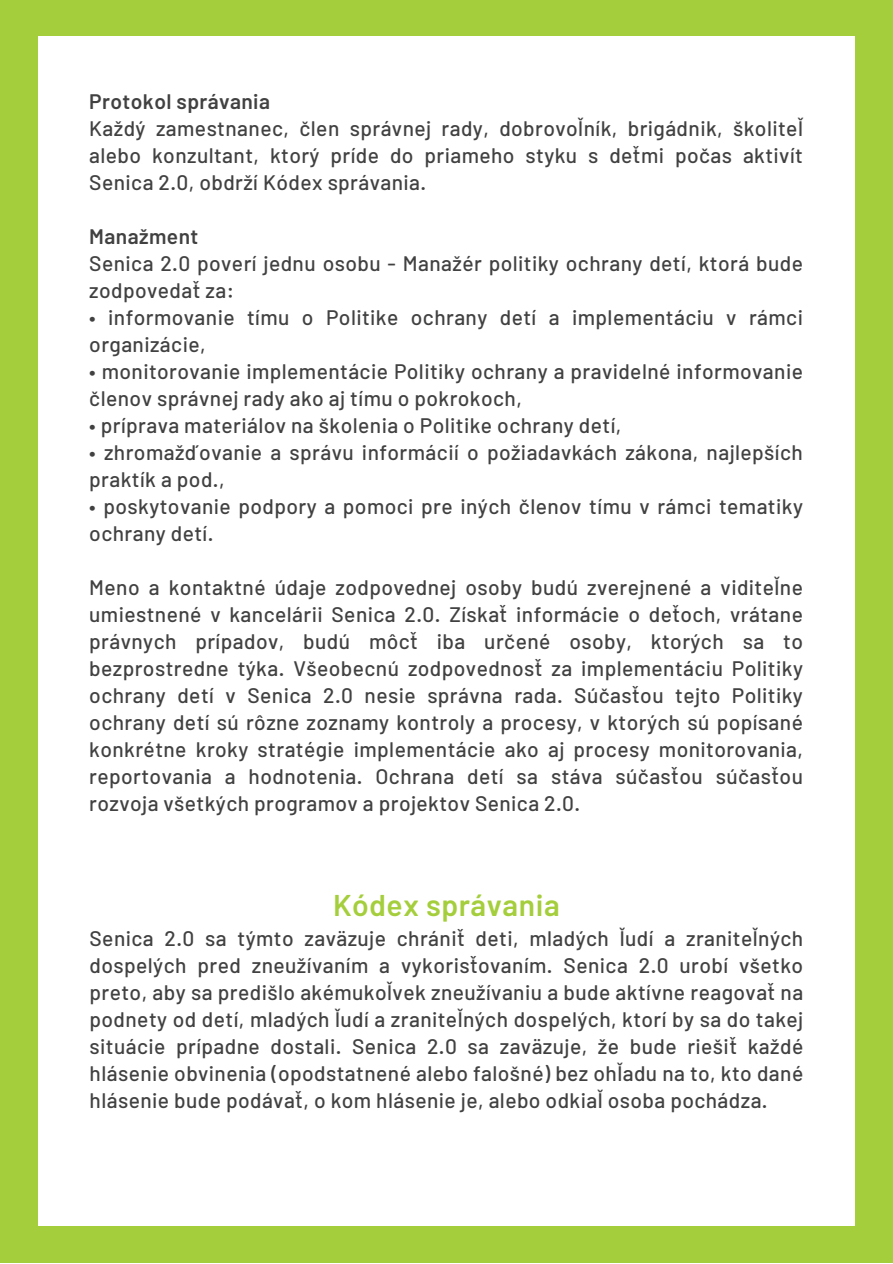
<style>
.page{position:relative;width:893px;height:1264px;background:#fff}
.page>*{position:absolute;margin:0;border:0;box-sizing:border-box;transform-origin:0 0}
.t1{font:600 30px "Barlow";letter-spacing:.02em;color:#a5ce3c}
.t2{font:500 21px/27px "Barlow";letter-spacing:.02em;color:#414142}
.t3{font:600 21px "Barlow";letter-spacing:.02em;color:#414142}
</style>
<div class="page">
<div style="left:0;top:0;width:892px;height:1262px;background:#a5ce3c"></div>
<div style="left:38px;top:36px;width:816px;height:1189px;background:#fff"></div>
<p class="t3" style="left:89px;top:88px;width:182px">Protokol správania</p>
<p class="t2" style="left:89px;top:114px;width:715px;text-align:justify">Každý zamestnanec, člen správnej rady, dobrovoľník, brigádnik, školiteľ alebo konzultant, ktorý príde do priameho styku s deťmi počas aktivít Senica 2.0, obdrží Kódex správania.</p>
<p class="t3" style="left:89px;top:223px;width:111px">Manažment</p>
<p class="t2" style="left:89px;top:249px;width:715px">Senica 2.0 poverí jednu osobu - Manažér politiky ochrany detí, ktorá bude zodpovedať za:</p>
<p class="t2" style="left:89px;top:303px;width:715px">• informovanie tímu o Politike ochrany detí a implementáciu v rámci organizácie,</p>
<p class="t2" style="left:89px;top:357px;width:715px">• monitorovanie implementácie Politiky ochrany a pravidelné informovanie členov správnej rady ako aj tímu o pokrokoch,</p>
<p class="t2" style="left:89px;top:411px;width:533px">• príprava materiálov na školenia o Politike ochrany detí,</p>
<p class="t2" style="left:89px;top:438px;width:715px">• zhromažďovanie a správu informácií o požiadavkách zákona, najlepších praktík a pod.,</p>
<p class="t2" style="left:89px;top:492px;width:715px">• poskytovanie podpory a pomoci pre iných členov tímu v rámci tematiky ochrany detí.</p>
<p class="t2" style="left:89px;top:573px;width:715px;text-align:justify">Meno a kontaktné údaje zodpovednej osoby budú zverejnené a viditeľne umiestnené v kancelárii Senica 2.0. Získať informácie o deťoch, vrátane právnych prípadov, budú môcť iba určené osoby, ktorých sa to bezprostredne týka. Všeobecnú zodpovednosť za implementáciu Politiky ochrany detí v Senica 2.0 nesie správna rada. Súčasťou tejto Politiky ochrany detí sú rôzne zoznamy kontroly a procesy, v ktorých sú popísané konkrétne kroky stratégie implementácie ako aj procesy monitorovania, reportovania a hodnotenia. Ochrana detí sa stáva súčasťou súčasťou rozvoja všetkých programov a projektov Senica 2.0.</p>
<p class="t1" style="left:333px;top:885px;width:228px">Kódex správania</p>
<p class="t2" style="left:90px;top:924px;width:715px;text-align:justify">Senica 2.0 sa týmto zaväzuje chrániť deti, mladých ľudí a zraniteľných dospelých pred zneužívaním a vykorisťovaním. Senica 2.0 urobí všetko preto, aby sa predišlo akémukoľvek zneužívaniu a bude aktívne reagovať na podnety od detí, mladých ľudí a zraniteľných dospelých, ktorí by sa do takej situácie prípadne dostali. Senica 2.0 sa zaväzuje, že bude riešiť každé hlásenie obvinenia (opodstatnené alebo falošné) bez ohľadu na to, kto dané hlásenie bude podávať, o kom hlásenie je, alebo odkiaľ osoba pochádza.</p>
</div>
